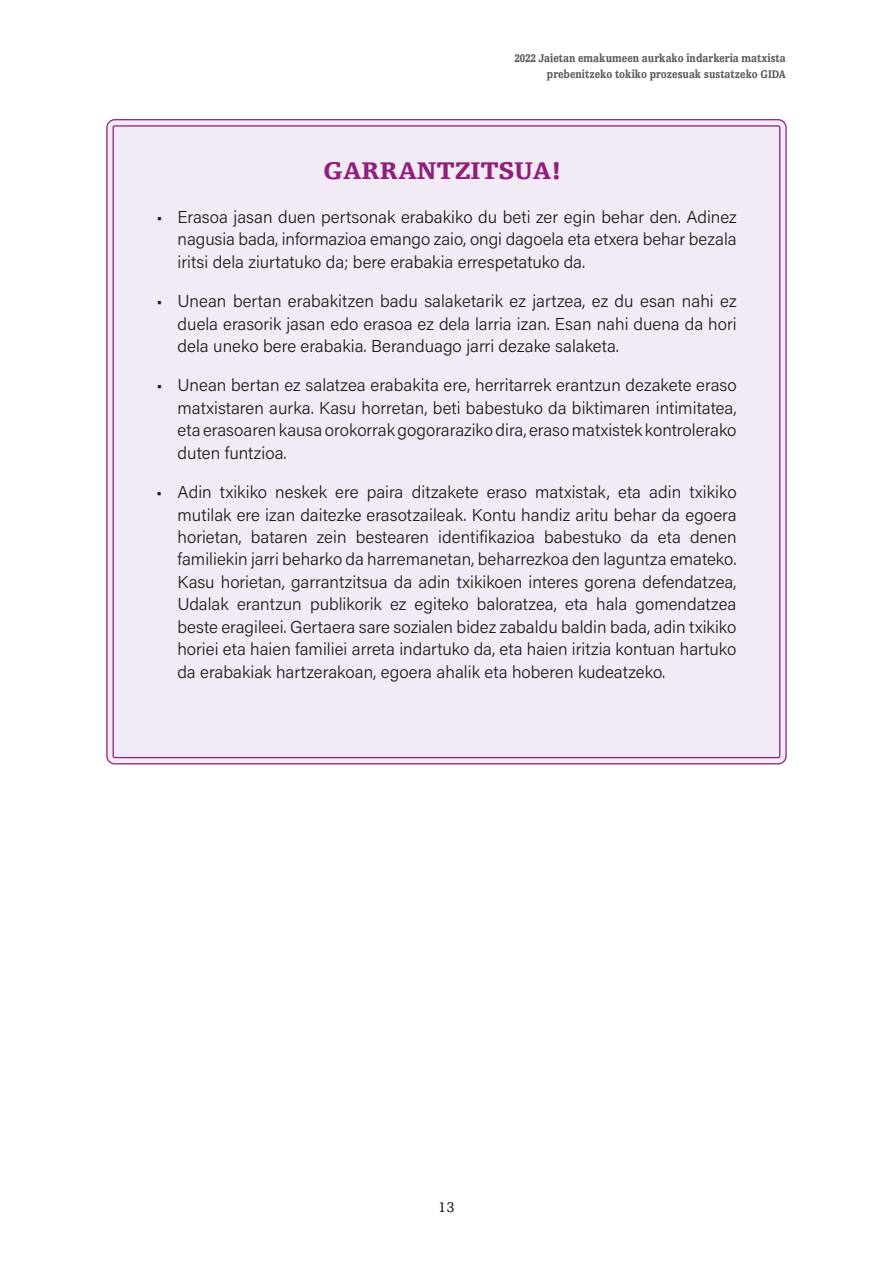
<style>
.page{position:relative;width:893px;height:1263px;background:#fff}
.page>*{position:absolute;margin:0;border:0;box-sizing:border-box;transform-origin:0 0}
.t1{font:900 25.5px "Egyptienne FLT Std";color:#8e1f7c}
.t2{font:17.25px/22.4px "Acumin Variable Concept";color:#1d1d1b;text-align:justify}
.t3{font:15px "Egyptienne FLT Std";color:#1d1d1b}
.t4{font:900 11.7px/15.1px "Egyptienne FLT Std";color:#575756;text-align:right;scale:.83 1}
</style>
<div class="page">
<div style="left:107px;top:120px;width:679px;height:644px;background:#f2eaf4;border-radius:8px"></div>
<p class="t4" style="left:514px;top:51px;width:329px">2022 Jaietan emakumeen aurkako indarkeria matxista prebenitzeko tokiko prozesuak sustatzeko GIDA</p>
<h1 class="t1" style="left:323px;top:156px;width:239px">GARRANTZITSUA!</h1>
<p class="t2" style="left:178px;top:205px;width:561px;text-indent:-21px">• Erasoa jasan duen pertsonak erabakiko du beti zer egin behar den. Adinez nagusia bada, informazioa emango zaio, ongi dagoela eta etxera behar bezala iritsi dela ziurtatuko da; bere erabakia errespetatuko da.</p>
<p class="t2" style="left:178px;top:289px;width:561px;text-indent:-21px">• Unean bertan erabakitzen badu salaketarik ez jartzea, ez du esan nahi ez duela erasorik jasan edo erasoa ez dela larria izan. Esan nahi duena da hori dela uneko bere erabakia. Beranduago jarri dezake salaketa.</p>
<p class="t2" style="left:178px;top:373px;width:561px;text-indent:-21px">• Unean bertan ez salatzea erabakita ere, herritarrek erantzun dezakete eraso matxistaren aurka. Kasu horretan, beti babestuko da biktimaren intimitatea, eta erasoaren kausa orokorrak gogoraraziko dira, eraso matxistek kontrolerako duten funtzioa.</p>
<p class="t2" style="left:177px;top:480px;width:561px;text-indent:-21px">• Adin txikiko neskek ere paira ditzakete eraso matxistak, eta adin txikiko mutilak ere izan daitezke erasotzaileak. Kontu handiz aritu behar da egoera horietan, bataren zein bestearen identifikazioa babestuko da eta denen familiekin jarri beharko da harremanetan, beharrezkoa den laguntza emateko.<br>Kasu horietan, garrantzitsua da adin txikikoen interes gorena defendatzea, Udalak erantzun publikorik ez egiteko baloratzea, eta hala gomendatzea beste eragileei. Gertaera sare sozialen bidez zabaldu baldin bada, adin txikiko horiei eta haien familiei arreta indartuko da, eta haien iritzia kontuan hartuko da erabakiak hartzerakoan, egoera ahalik eta hoberen kudeatzeko.</p>
<p class="t3" style="left:438px;top:1199px;width:18px">13</p>
</div>
